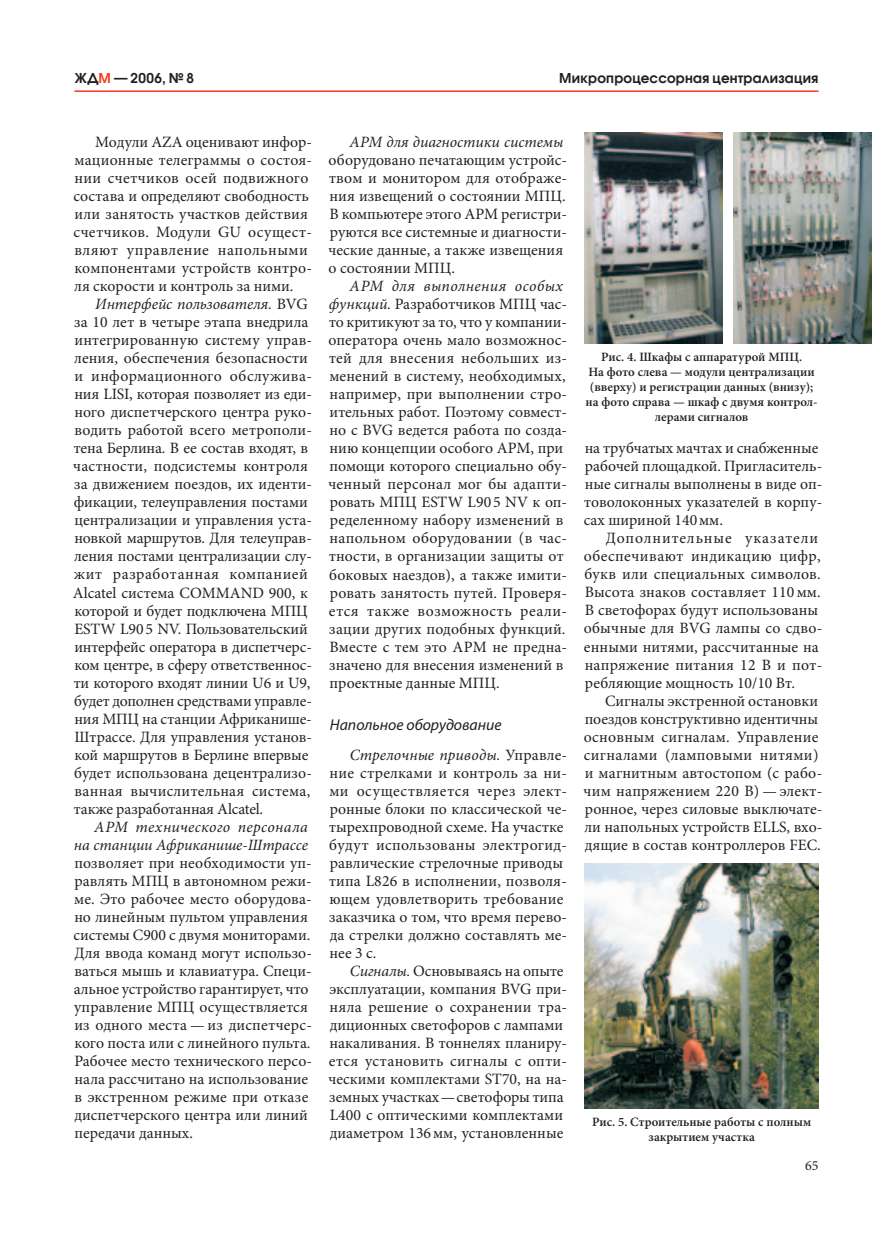
<style>
.page{position:relative;width:893px;height:1234px;background:#fff}
.page>*{position:absolute;margin:0;border:0;box-sizing:border-box;transform-origin:0 0}
.t1{font:15.75px/18px "Minion Pro";letter-spacing:.005em;color:#231f20}
.t2{font:italic 15.75px/18px "Minion Pro";color:#231f20;text-align:right}
.t3{font:italic 15.75px "Myriad Pro";color:#231f20}
.t4{font:13.95px "Minion Pro";color:#231f20}
.t5{font:600 13.5px "Avant Garde Gothic C";letter-spacing:.015em;color:#231f20}
.t6{font:600 12.75px/15px "Minion Pro";color:#231f20;text-align:center}
.s1{color:#ef3e22}
.s2{font-style:italic}
</style>
<div class="page">
<img style="left:585px;top:132px;width:137px;height:211px">
<img style="left:734px;top:132px;width:138px;height:211px">
<img style="left:585px;top:863px;width:234px;height:244px">
<hr style="left:74px;top:90px;width:745px;height:2px;background:#ef3e22">
<p class="t5" style="left:74px;top:70px;width:121px">ЖД<span class="s1">М</span> — 2006, № 8</p>
<p class="t5" style="left:559px;top:70px;width:261px">Микропроцессорная централизация</p>
<p class="t1" style="left:73px;top:133px;width:240px;text-indent:22px">Модули AZA оценивают инфор&shy;мационные телеграммы о состоя&shy;нии счетчиков осей подвижного состава и определяют свободность или занятость участков действия счетчиков. Модули GU осущест&shy;вляют управление напольными компонентами устройств контро&shy;ля скорости и контроль за ними.</p>
<p class="t1" style="left:73px;top:295px;width:241px;text-indent:22px"><span class="s2">Интерфейс пользователя.</span> BVG за 10 лет в четыре этапа внедрила интегрированную систему управ&shy;ления, обеспечения безопасности и информационного обслужива&shy;ния LISI, которая позволяет из еди&shy;ного диспетчерского центра руко&shy;водить работой всего метрополи&shy;тена Берлина. В ее состав входят, в частности, подсистемы контроля за движением поездов, их иденти&shy;фикации, телеуправления постами централизации и управления уста&shy;новкой маршрутов. Для телеуправ&shy;ления постами централизации слу&shy;жит разработанная компанией<br>Alcatel система COMMAND 900, к которой и будет подключена МПЦ<br>ESTW L905 NV. Пользовательский интерфейс оператора в диспетчерс&shy;ком центре, в сферу ответственнос&shy;ти которого входят линии U6 и U9, будет дополнен средствами управле&shy;ния МПЦ на станции Африканише-<br>Штрассе. Для управления установ&shy;кой маршрутов в Берлине впервые будет использована децентрализо&shy;ванная вычислительная система, также разработанная Alcatel.</p>
<p class="t2" style="left:74px;top:817px;width:236px">АРМ технического персонала<br>на станции Африканише-Штрассе</p>
<p class="t1" style="left:73px;top:853px;width:240px">позволяет при необходимости уп&shy;равлять МПЦ в автономном режи&shy;ме. Это рабочее место оборудова&shy;но линейным пультом управления системы C900 с двумя мониторами.<br>Для ввода команд могут использо&shy;ваться мышь и клавиатура. Специ&shy;альное устройство гарантирует, что управление МПЦ осуществляется из одного места — из диспетчерс&shy;кого поста или с линейного пульта.<br>Рабочее место технического персо&shy;нала рассчитано на использование в экстренном режиме при отказе диспетчерского центра или линий передачи данных.</p>
<p class="t2" style="left:350px;top:133px;width:215px">АРМ для диагностики системы</p>
<p class="t1" style="left:328px;top:151px;width:240px">оборудовано печатающим устройс&shy;твом и монитором для отображе&shy;ния извещений о состоянии МПЦ.<br>В компьютере этого АРМ регистри&shy;руются все системные и диагности&shy;ческие данные, а также извещения о состоянии МПЦ.</p>
<p class="t1" style="left:328px;top:277px;width:240px;text-indent:21px"><span class="s2">АРМ для выполнения особых функций.</span> Разработчиков МПЦ час&shy;то критикуют за то, что у компании&shy;оператора очень мало возможнос&shy;тей для внесения небольших из&shy;менений в систему, необходимых, например, при выполнении стро&shy;ительных работ. Поэтому совмест&shy;но с BVG ведется работа по созда&shy;нию концепции особого АРМ, при помощи которого специально обу&shy;ченный персонал мог бы адапти&shy;ровать МПЦ ESTW L90 5 NV к оп&shy;ределенному набору изменений в напольном оборудовании (в час&shy;тности, в организации защиты от боковых наездов), а также имити&shy;ровать занятость путей. Проверя&shy;ется также возможность реали&shy;зации других подобных функций.<br>Вместе с тем это АРМ не предна&shy;значено для внесения изменений в проектные данные МПЦ.</p>
<p class="t3" style="left:330px;top:714px;width:173px">Напольное оборудование</p>
<p class="t1" style="left:329px;top:745px;width:240px;text-indent:21px"><span class="s2">Стрелочные приводы.</span> Управле&shy;ние стрелками и контроль за ни&shy;ми осуществляется через элект&shy;ронные блоки по классической че&shy;тырехпроводной схеме. На участке будут использованы электрогид&shy;равлические стрелочные приводы типа L826 в исполнении, позволя&shy;ющем удовлетворить требование заказчика о том, что время перево&shy;да стрелки должно составлять ме&shy;нее 3 с.</p>
<p class="t1" style="left:328px;top:961px;width:240px;text-indent:21px"><span class="s2">Сигналы.</span> Основываясь на опыте эксплуатации, компания BVG при&shy;няла решение о сохранении тра&shy;диционных светофоров с лампами накаливания. В тоннелях планиру&shy;ется установить сигналы с опти&shy;ческими комплектами ST70, на на&shy;земных участках—светофоры типа<br>L400 с оптическими комплектами диаметром 136мм, установленные</p>
<p class="t6" style="left:586px;top:349px;width:234px">Рис. 4. Шкафы с аппаратурой МПЦ.<br>На фото слева — модули централизации (вверху) и регистрации данных (внизу); на фото справа — шкаф с двумя контрол&shy;лерами сигналов</p>
<p class="t1" style="left:584px;top:439px;width:240px">на трубчатых мачтах и снабженные рабочей площадкой. Пригласитель&shy;ные сигналы выполнены в виде оп&shy;товолоконных указателей в корпу&shy;сах шириной 140мм.</p>
<p class="t1" style="left:584px;top:529px;width:240px;text-indent:22px">Дополнительные указатели обеспечивают индикацию цифр, букв или специальных символов.<br>Высота знаков составляет 110мм.<br>В светофорах будут использованы обычные для BVG лампы со сдво&shy;енными нитями, рассчитанные на напряжение питания 12 В и пот&shy;ребляющие мощность 10/10 Вт.</p>
<p class="t1" style="left:584px;top:691px;width:240px;text-indent:21px">Сигналы экстренной остановки поездов конструктивно идентичны основным сигналам. Управление сигналами (ламповыми нитями) и магнитным автостопом (с рабо&shy;чим напряжением 220 В) — элект&shy;ронное, через силовые выключате&shy;ли напольных устройств ELLS, вхо&shy;дящие в состав контроллеров FEC.</p>
<p class="t6" style="left:592px;top:1113px;width:221px">Рис. 5. Строительные работы с полным закрытием участка</p>
<p class="t4" style="left:805px;top:1155px;width:15px">65</p>
</div>
